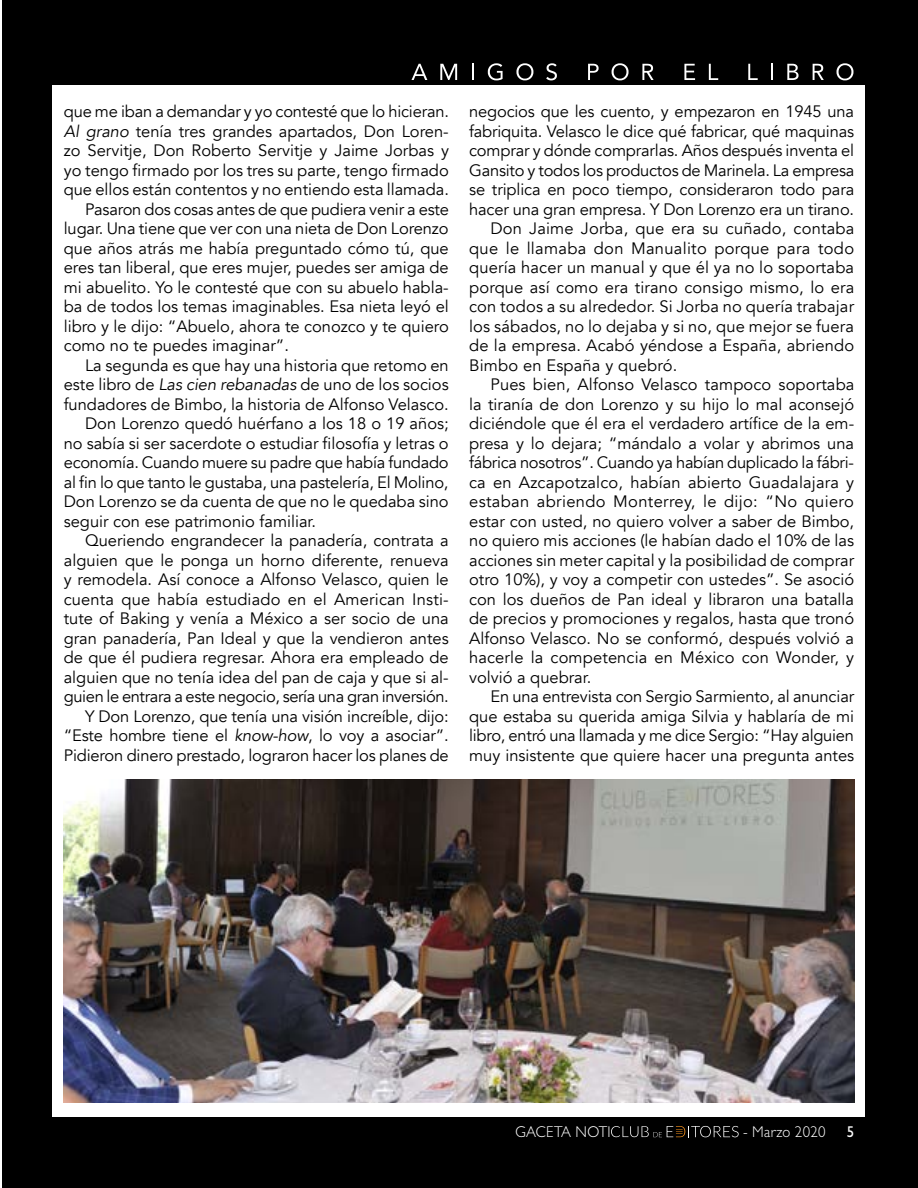
<style>
.page{position:relative;width:918px;height:1188px;background:#fff}
.page>*{position:absolute;margin:0;border:0;box-sizing:border-box;transform-origin:0 0}
.t1{font:16.5px "Avenir";color:#000}
.t2{font:16.5px "Avenir";letter-spacing:.02em;color:#000}
.t3{font:16.5px "Avenir";letter-spacing:-.02em;color:#000}
.t4{font:300 15.6px "Gill Sans";letter-spacing:.025em;color:#fff;scale:.95 1}
.t5{font:500 15.6px "Gill Sans";color:#fff;scale:.95 1}
.s1{font-style:italic}
</style>
<div class="page">
<div style="left:2px;top:0;width:916px;height:1188px;background:#000"></div>
<div style="left:53px;top:85px;width:812px;height:1032px;background:#fff"></div>
<svg style="left:611px;top:1126px;width:128px;height:11px"></svg>
<svg style="left:412px;top:64px;width:15px;height:16px"></svg>
<svg style="left:440px;top:64px;width:17px;height:16px"></svg>
<svg style="left:472px;top:64px;width:2px;height:16px"></svg>
<svg style="left:488px;top:63px;width:15px;height:17px"></svg>
<svg style="left:516px;top:63px;width:17px;height:17px"></svg>
<svg style="left:546px;top:63px;width:11px;height:17px"></svg>
<svg style="left:588px;top:64px;width:11px;height:16px"></svg>
<svg style="left:612px;top:63px;width:17px;height:17px"></svg>
<svg style="left:642px;top:64px;width:12px;height:16px"></svg>
<svg style="left:684px;top:64px;width:11px;height:16px"></svg>
<svg style="left:709px;top:64px;width:9px;height:16px"></svg>
<svg style="left:748px;top:64px;width:10px;height:16px"></svg>
<svg style="left:771px;top:64px;width:2px;height:16px"></svg>
<svg style="left:787px;top:64px;width:12px;height:16px"></svg>
<svg style="left:813px;top:64px;width:11px;height:16px"></svg>
<svg style="left:836px;top:63px;width:17px;height:17px"></svg>
<img style="left:64px;top:779px;width:790px;height:324px">
<p class="t1" style="left:64px;top:101px;width:387px">que me iban a demandar y yo contesté que lo hicieran.</p>
<p class="t1" style="left:64px;top:121px;width:387px"><span class="s1">Al grano</span> tenía tres grandes apartados, Don Loren-</p>
<p class="t1" style="left:64px;top:140px;width:387px">zo Servitje, Don Roberto Servitje y Jaime Jorbas y</p>
<p class="t1" style="left:64px;top:160px;width:387px">yo tengo firmado por los tres su parte, tengo firmado</p>
<p class="t1" style="left:64px;top:180px;width:387px">que ellos están contentos y no entiendo esta llamada.</p>
<p class="t1" style="left:85px;top:199px;width:365px">Pasaron dos cosas antes de que pudiera venir a este</p>
<p class="t1" style="left:64px;top:219px;width:386px">lugar. Una tiene que ver con una nieta de Don Lorenzo</p>
<p class="t1" style="left:64px;top:238px;width:387px">que años atrás me había preguntado cómo tú, que</p>
<p class="t1" style="left:64px;top:258px;width:386px">eres tan liberal, que eres mujer, puedes ser amiga de</p>
<p class="t1" style="left:64px;top:277px;width:386px">mi abuelito. Yo le contesté que con su abuelo habla-</p>
<p class="t1" style="left:64px;top:297px;width:387px">ba de todos los temas imaginables. Esa nieta leyó el</p>
<p class="t1" style="left:64px;top:316px;width:387px">libro y le dijo: “Abuelo, ahora te conozco y te quiero</p>
<p class="t1" style="left:64px;top:336px;width:227px">como no te puedes imaginar”.</p>
<p class="t1" style="left:85px;top:355px;width:365px">La segunda es que hay una historia que retomo en</p>
<p class="t1" style="left:64px;top:375px;width:386px">este libro de <span class="s1">Las cien rebanadas</span> de uno de los socios</p>
<p class="t1" style="left:64px;top:394px;width:387px">fundadores de Bimbo, la historia de Alfonso Velasco.</p>
<p class="t1" style="left:85px;top:414px;width:365px">Don Lorenzo quedó huérfano a los 18 o 19 años;</p>
<p class="t1" style="left:64px;top:433px;width:387px">no sabía si ser sacerdote o estudiar filosofía y letras o</p>
<p class="t1" style="left:64px;top:453px;width:387px">economía. Cuando muere su padre que había fundado</p>
<p class="t1" style="left:64px;top:472px;width:386px">al fin lo que tanto le gustaba, una pastelería, El Molino,</p>
<p class="t1" style="left:64px;top:492px;width:387px">Don Lorenzo se da cuenta de que no le quedaba sino</p>
<p class="t1" style="left:64px;top:511px;width:254px">seguir con ese patrimonio familiar.</p>
<p class="t1" style="left:85px;top:531px;width:365px">Queriendo engrandecer la panadería, contrata a</p>
<p class="t1" style="left:64px;top:550px;width:387px">alguien que le ponga un horno diferente, renueva</p>
<p class="t1" style="left:64px;top:570px;width:387px">y remodela. Así conoce a Alfonso Velasco, quien le</p>
<p class="t1" style="left:64px;top:589px;width:386px">cuenta que había estudiado en el American Insti-</p>
<p class="t1" style="left:64px;top:609px;width:387px">tute of Baking y venía a México a ser socio de una</p>
<p class="t1" style="left:64px;top:628px;width:387px">gran panadería, Pan Ideal y que la vendieron antes</p>
<p class="t1" style="left:64px;top:648px;width:387px">de que él pudiera regresar. Ahora era empleado de</p>
<p class="t1" style="left:64px;top:667px;width:387px">alguien que no tenía idea del pan de caja y que si al-</p>
<p class="t3" style="left:64px;top:687px;width:387px">guien le entrara a este negocio, sería una gran inversión.</p>
<p class="t1" style="left:85px;top:706px;width:365px">Y Don Lorenzo, que tenía una visión increíble, dijo:</p>
<p class="t1" style="left:64px;top:726px;width:387px">“Este hombre tiene el <span class="s1">know-how</span>, lo voy a asociar”.</p>
<p class="t1" style="left:64px;top:745px;width:387px">Pidieron dinero prestado, lograron hacer los planes de</p>
<p class="t1" style="left:469px;top:102px;width:387px">negocios que les cuento, y empezaron en 1945 una</p>
<p class="t1" style="left:469px;top:121px;width:386px">fabriquita. Velasco le dice qué fabricar, qué maquinas</p>
<p class="t1" style="left:469px;top:141px;width:387px">comprar y dónde comprarlas. Años después inventa el</p>
<p class="t1" style="left:469px;top:160px;width:387px">Gansito y todos los productos de Marinela. La empresa</p>
<p class="t1" style="left:469px;top:180px;width:387px">se triplica en poco tiempo, consideraron todo para</p>
<p class="t1" style="left:469px;top:199px;width:387px">hacer una gran empresa. Y Don Lorenzo era un tirano.</p>
<p class="t1" style="left:490px;top:219px;width:365px">Don Jaime Jorba, que era su cuñado, contaba</p>
<p class="t2" style="left:469px;top:238px;width:386px">que le llamaba don Manualito porque para todo</p>
<p class="t1" style="left:469px;top:258px;width:386px">quería hacer un manual y que él ya no lo soportaba</p>
<p class="t1" style="left:469px;top:277px;width:387px">porque así como era tirano consigo mismo, lo era</p>
<p class="t1" style="left:469px;top:297px;width:386px">con todos a su alrededor. Si Jorba no quería trabajar</p>
<p class="t1" style="left:469px;top:316px;width:386px">los sábados, no lo dejaba y si no, que mejor se fuera</p>
<p class="t1" style="left:469px;top:336px;width:387px">de la empresa. Acabó yéndose a España, abriendo</p>
<p class="t1" style="left:469px;top:355px;width:210px">Bimbo en España y quebró.</p>
<p class="t1" style="left:490px;top:375px;width:366px">Pues bien, Alfonso Velasco tampoco soportaba</p>
<p class="t1" style="left:469px;top:394px;width:387px">la tiranía de don Lorenzo y su hijo lo mal aconsejó</p>
<p class="t1" style="left:469px;top:414px;width:387px">diciéndole que él era el verdadero artífice de la em-</p>
<p class="t1" style="left:469px;top:433px;width:386px">presa y lo dejara; “mándalo a volar y abrimos una</p>
<p class="t1" style="left:469px;top:453px;width:386px">fábrica nosotros”. Cuando ya habían duplicado la fábri-</p>
<p class="t1" style="left:469px;top:472px;width:387px">ca en Azcapotzalco, habían abierto Guadalajara y</p>
<p class="t2" style="left:469px;top:492px;width:386px">estaban abriendo Monterrey, le dijo: “No quiero</p>
<p class="t1" style="left:469px;top:511px;width:387px">estar con usted, no quiero volver a saber de Bimbo,</p>
<p class="t1" style="left:469px;top:531px;width:387px">no quiero mis acciones (le habían dado el 10% de las</p>
<p class="t1" style="left:469px;top:550px;width:387px">acciones sin meter capital y la posibilidad de comprar</p>
<p class="t1" style="left:469px;top:570px;width:387px">otro 10%), y voy a competir con ustedes”. Se asoció</p>
<p class="t1" style="left:469px;top:589px;width:386px">con los dueños de Pan ideal y libraron una batalla</p>
<p class="t1" style="left:469px;top:609px;width:387px">de precios y promociones y regalos, hasta que tronó</p>
<p class="t1" style="left:469px;top:628px;width:387px">Alfonso Velasco. No se conformó, después volvió a</p>
<p class="t1" style="left:469px;top:648px;width:386px">hacerle la competencia en México con Wonder, y</p>
<p class="t1" style="left:469px;top:667px;width:124px">volvió a quebrar.</p>
<p class="t1" style="left:490px;top:687px;width:365px">En una entrevista con Sergio Sarmiento, al anunciar</p>
<p class="t1" style="left:469px;top:706px;width:386px">que estaba su querida amiga Silvia y hablaría de mi</p>
<p class="t1" style="left:469px;top:726px;width:386px">libro, entró una llamada y me dice Sergio: “Hay alguien</p>
<p class="t1" style="left:469px;top:745px;width:387px">muy insistente que quiere hacer una pregunta antes</p>
<p class="t4" style="left:515px;top:1123px;width:102px">GACETA NOTI</p>
<p class="t4" style="left:743px;top:1123px;width:89px">- Marzo 2020</p>
<p class="t5" style="left:847px;top:1123px;width:9px">5</p>
</div>
